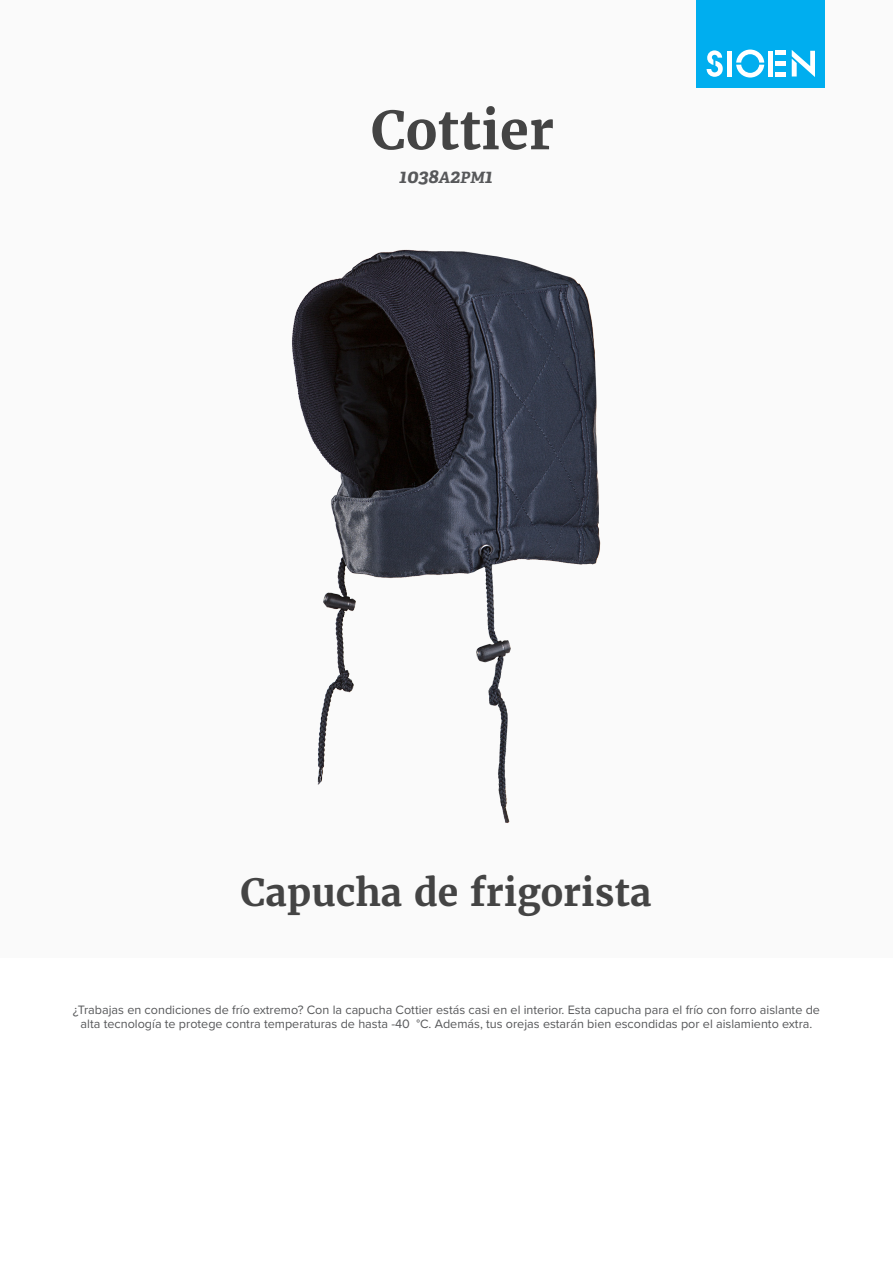
<style>
.page{position:relative;width:893px;height:1263px;background:#fff}
.page>*{position:absolute;margin:0;border:0;box-sizing:border-box;transform-origin:0 0}
.product_name{font:700 52.5px "Merriweather";color:#444}
.product_h2{font:700 37.5px "Merriweather";color:#444}
.product_ref{font:italic 700 19.5px "Adelle";color:#57585a}
.product_description{font:12.6px/13.6px "Proxima Nova";color:#57585a;text-align:center}
.s1{font-size:15.6px}
</style>
<div class="page">
<div style="left:0;top:0;width:893px;height:957px;background:#fafafa"></div>
<div style="left:697px;top:0;width:128px;height:88px;background:#00aeef"></div>
<svg style="left:707px;top:50px;width:16px;height:27px"></svg>
<svg style="left:736px;top:50px;width:28px;height:28px"></svg>
<div style="left:727px;top:51px;width:5px;height:26px;background:#fff"></div>
<div style="left:768px;top:51px;width:5px;height:26px;background:#fff"></div>
<div style="left:775px;top:72px;width:11px;height:5px;background:#fff"></div>
<div style="left:775px;top:61px;width:11px;height:5px;background:#fff"></div>
<hr style="left:775px;top:51px;width:11px;height:4px;background:#fff">
<svg style="left:792px;top:50px;width:23px;height:27px"></svg>
<img style="left:292px;top:249px;width:309px;height:574px">
<p class="product_name" style="left:371px;top:97px;width:184px">Cottier</p>
<p class="product_ref" style="left:399px;top:164px;width:95px">1038<span class="s1">A</span>2<span class="s1">PM</span>1</p>
<p class="product_h2" style="left:241px;top:868px;width:412px">Capucha de frigorista</p>
<p class="product_description" style="left:73px;top:1002px;width:748px">¿Trabajas en condiciones de frío extremo? Con la capucha Cottier estás casi en el interior. Esta capucha para el frío con forro aislante de alta tecnología te protege contra temperaturas de hasta -40 °C. Además, tus orejas estarán bien escondidas por el aislamiento extra.</p>
</div>
